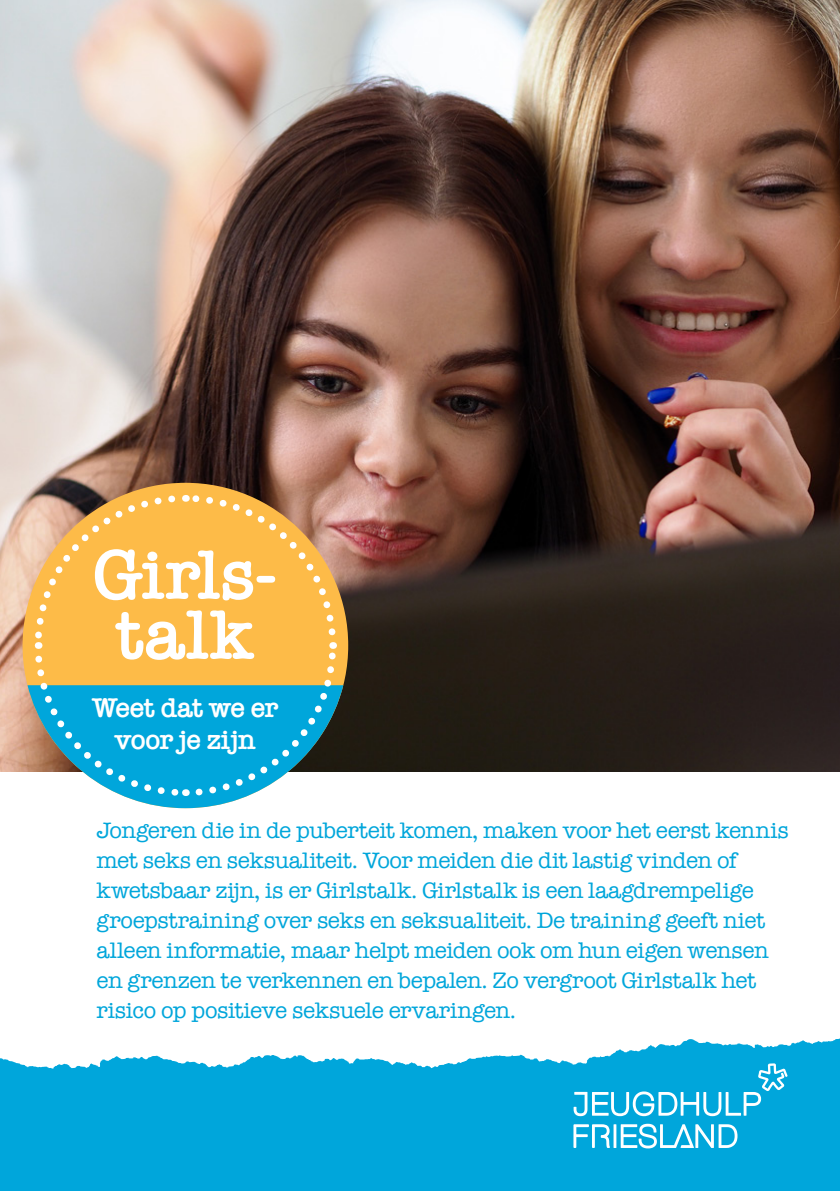
<style>
.page{position:relative;width:840px;height:1191px;background:#fff}
.page>*{position:absolute;margin:0;border:0;box-sizing:border-box;transform-origin:0 0}
.t1{font:600 72px/60px "American Typewriter";color:#fff;text-align:center}
.t2{font:600 28px/32px "American Typewriter";letter-spacing:-.025em;color:#fff;text-align:center}
.t3{font:23px/30px "American Typewriter";letter-spacing:-.02em;color:#00a6db}
</style>
<div class="page">
<img style="left:0;top:0;width:839px;height:771px">
<svg style="left:27px;top:491px;width:316px;height:317px;background:#abb384"></svg>
<svg style="left:0;top:1038px;width:839px;height:153px;background:#24b2e0"></svg>
<svg style="left:573px;top:1063px;width:227px;height:85px;background:#29b4e0"></svg>
<h1 class="t1" style="left:93px;top:543px;width:186px">Girls&shy;talk</h1>
<p class="t2" style="left:92px;top:691px;width:188px">Weet dat we er voor je zijn</p>
<p class="t3" style="left:96px;top:815px;width:693px">Jongeren die in de puberteit komen, maken voor het eerst kennis met seks en seksualiteit. Voor meiden die dit lastig vinden of kwetsbaar zijn, is er Girlstalk. Girlstalk is een laagdrempelige groepstraining over seks en seksualiteit. De training geeft niet alleen informatie, maar helpt meiden ook om hun eigen wensen en grenzen te verkennen en bepalen. Zo vergroot Girlstalk het risico op positieve seksuele ervaringen.</p>
</div>
